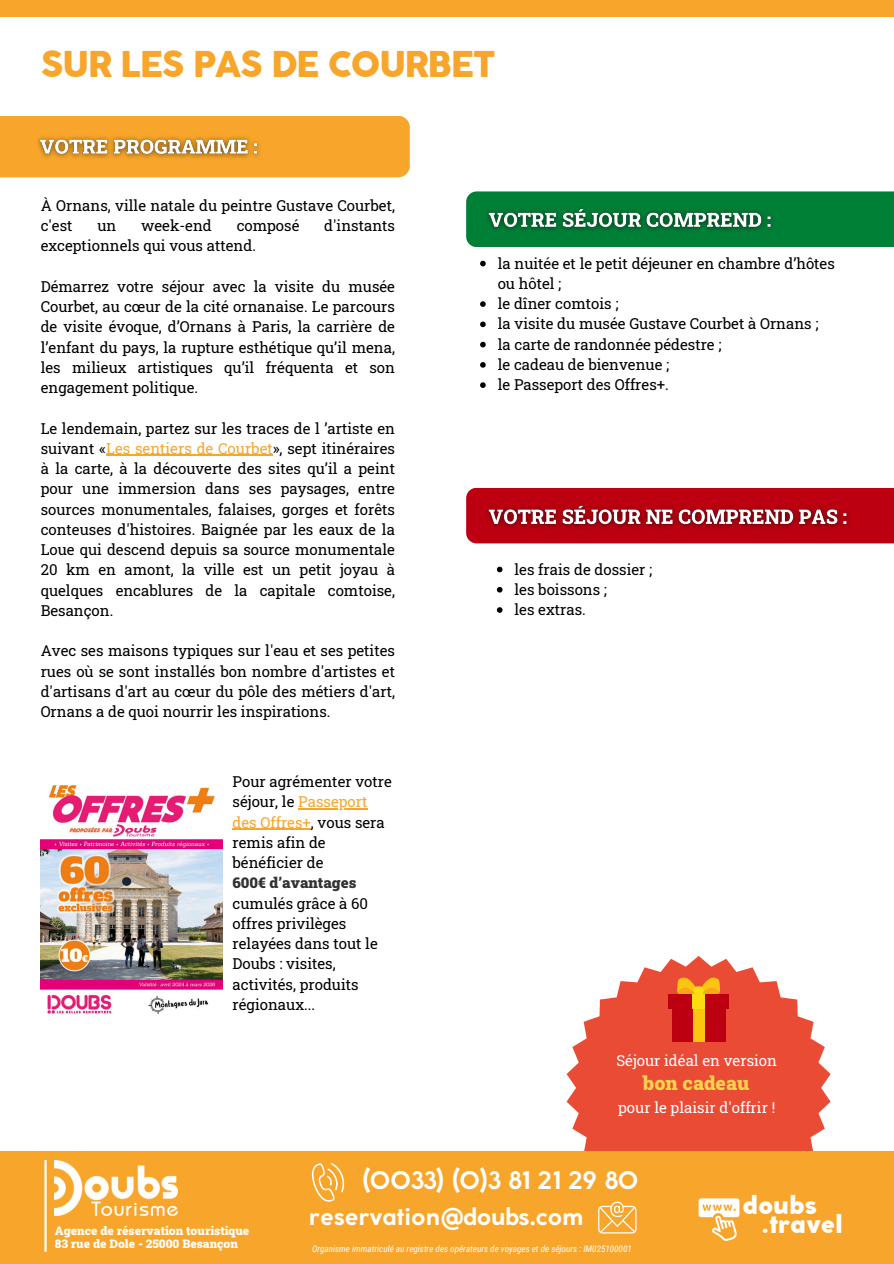
<style>
.page{position:relative;width:894px;height:1264px;background:#fff}
.page>*{position:absolute;margin:0;border:0;box-sizing:border-box;transform-origin:0 0}
.t1{font:800 34.8px "Coco Gothic";letter-spacing:-.04em;color:#f8a62b}
.t2{font:800 25.5px/19.2px "Coco Gothic";color:#fff}
.t3{font:700 24px "Coco Gothic";color:#fff}
.t4{font:900 19.5px "Roboto Slab";color:#fbd14e}
.t5{font:15px/20.2px "Roboto Slab";color:#000}
.t6{font:15px "Roboto Slab";color:#fff}
.t7{font:900 12px/13px "Roboto Slab";color:#fff}
.t8{font:italic 9.15px "Roboto Condensed";color:#fff}
.s1{color:#f8a62b}
.s2{font-weight:900;color:#343133}
</style>
<div class="page">
<div style="left:0;top:0;width:893px;height:17px;background:#f8a62b"></div>
<svg style="left:566px;top:956px;width:264px;height:194px;fill:#e94b35"></svg>
<svg style="left:676px;top:971px;width:44px;height:23px"></svg>
<div style="left:668px;top:994px;width:60px;height:15px;background:#bc0011"></div>
<div style="left:671px;top:1009px;width:54px;height:32px;background:#bc0011"></div>
<div style="left:692px;top:994px;width:12px;height:15px;background:#fddd0f"></div>
<div style="left:692px;top:1009px;width:12px;height:32px;background:#fbc512"></div>
<div style="left:0;top:1150px;width:893px;height:113px;background:#f8a62b"></div>
<div style="left:0;top:116px;width:409px;height:61px;background:#f8a62b"></div>
<div style="left:466px;top:191px;width:427px;height:56px;background:#008037"></div>
<div style="left:466px;top:488px;width:427px;height:55px;background:#bc0011"></div>
<img style="left:55px;top:1160px;width:123px;height:55px">
<hr style="left:44px;top:1160px;width:3px;height:91px;background:#fff">
<svg style="left:698px;top:1198px;width:41px;height:42px"></svg>
<svg style="left:598px;top:1201px;width:38px;height:32px"></svg>
<svg style="left:311px;top:1163px;width:34px;height:39px"></svg>
<hr style="left:106px;top:455px;width:167px;height:1px;background:#f8a62b">
<img style="left:41px;top:785px;width:181px;height:230px">
<img style="left:31px;top:130px;width:236px;height:36px">
<svg style="left:480px;top:261px;width:5px;height:5px"></svg>
<svg style="left:480px;top:301px;width:5px;height:6px"></svg>
<svg style="left:480px;top:321px;width:5px;height:6px"></svg>
<svg style="left:480px;top:342px;width:5px;height:5px"></svg>
<svg style="left:480px;top:362px;width:5px;height:6px"></svg>
<svg style="left:480px;top:382px;width:5px;height:6px"></svg>
<svg style="left:496px;top:566px;width:6px;height:6px"></svg>
<svg style="left:496px;top:587px;width:6px;height:5px"></svg>
<svg style="left:496px;top:607px;width:6px;height:6px"></svg>
<img style="left:479px;top:199px;width:301px;height:39px">
<img style="left:479px;top:496px;width:378px;height:39px">
<hr style="left:298px;top:808px;width:69px;height:1px;background:#f8a62b">
<hr style="left:232px;top:828px;width:79px;height:1px;background:#f8a62b">
<p class="t1" style="left:41px;top:44px;width:456px">SUR LES PAS DE COURBET</p>
<h4 class="t5" style="left:41px;top:195px;width:355px">À Ornans, ville natale du peintre Gustave Courbet, c'est</h4>
<h4 class="t5" style="left:97px;top:215px;width:20px">un</h4>
<h4 class="t5" style="left:141px;top:215px;width:72px">week-end</h4>
<h4 class="t5" style="left:236px;top:215px;width:64px">composé</h4>
<h4 class="t5" style="left:324px;top:215px;width:72px">d'instants</h4>
<h4 class="t5" style="left:41px;top:235px;width:217px">exceptionnels qui vous attend.</h4>
<h4 class="t5" style="left:41px;top:276px;width:356px;text-align:justify">Démarrez votre séjour avec la visite du musée Courbet, au cœur de la cité ornanaise. Le parcours de visite évoque, d’Ornans à Paris, la carrière de l’enfant du pays, la rupture esthétique qu’il mena, les milieux artistiques qu’il fréquenta et son engagement politique.</h4>
<h4 class="t5" style="left:41px;top:417px;width:356px;text-align:justify">Le lendemain, partez sur les traces de l ’artiste en suivant «<span class="s1">Les sentiers de Courbet</span>», sept itinéraires à la carte, à la découverte des sites qu’il a peint pour une immersion dans ses paysages, entre sources monumentales, falaises, gorges et forêts conteuses d'histoires. Baignée par les eaux de la Loue qui descend depuis sa source monumentale 20 km en amont, la ville est un petit joyau à quelques encablures de la capitale comtoise, Besançon.</h4>
<h4 class="t5" style="left:41px;top:640px;width:355px;text-align:justify">Avec ses maisons typiques sur l'eau et ses petites rues où se sont installés bon nombre d'artistes et d'artisans d'art au cœur du pôle des métiers d'art, Ornans a de quoi nourrir les inspirations.</h4>
<p class="t5" style="left:232px;top:771px;width:161px">Pour agrémenter votre séjour, le <span class="s1">Passeport</span></p>
<p class="t5" style="left:232px;top:811px;width:154px"><span class="s1">des Offres+</span>, vous sera remis afin de bénéficier de<br><span class="s2">600€ d’avantages </span>cumulés grâce à 60 offres privilèges relayées dans tout le<br>Doubs : visites, activités, produits régionaux...</p>
<p class="t5" style="left:497px;top:253px;width:338px">la nuitée et le petit déjeuner en chambre d’hôtes ou hôtel ;</p>
<p class="t5" style="left:497px;top:293px;width:122px">le dîner comtois ;</p>
<p class="t5" style="left:497px;top:313px;width:322px">la visite du musée Gustave Courbet à Ornans ;</p>
<p class="t5" style="left:497px;top:334px;width:225px">la carte de randonnée pédestre ;</p>
<p class="t5" style="left:497px;top:354px;width:173px">le cadeau de bienvenue ;</p>
<p class="t5" style="left:497px;top:374px;width:172px">le Passeport des Offres+.</p>
<p class="t5" style="left:514px;top:558px;width:139px">les frais de dossier ;</p>
<p class="t5" style="left:514px;top:579px;width:94px">les boissons ;</p>
<h4 class="t5" style="left:514px;top:599px;width:73px">les extras.</h4>
<h1 class="t6" style="left:616px;top:1049px;width:162px">Séjour idéal en version</h1>
<h1 class="t4" style="left:642px;top:1069px;width:108px">bon cadeau</h1>
<h1 class="t6" style="left:618px;top:1097px;width:158px">pour le plaisir d'offrir !</h1>
<p class="t7" style="left:55px;top:1223px;width:196px">Agence de réservation touristique<br>83 rue de Dole - 25000 Besançon</p>
<h4 class="t3" style="left:362px;top:1171px;width:277px">(0033) (0)3 81 21 29 80</h4>
<p class="t3" style="left:309px;top:1206px;width:275px">reservation@doubs.com</p>
<p class="t8" style="left:312px;top:1243px;width:321px">Organisme immatriculé au registre des opérateurs de voyages et de séjours : IM025100001</p>
<p class="t2" style="left:761px;top:1195px;width:83px;text-indent:-19px">doubs .travel</p>
</div>
